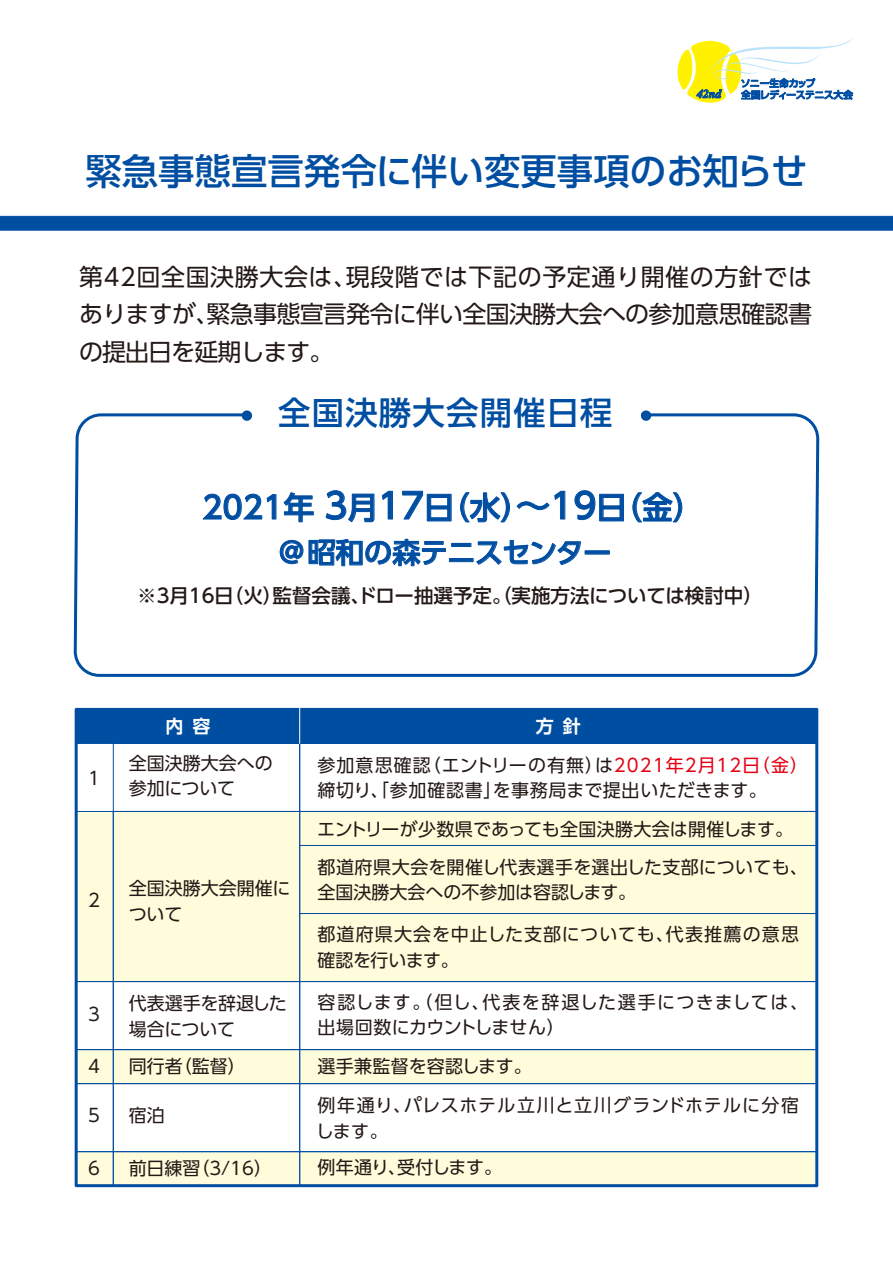
<style>
.page{position:relative;width:893px;height:1263px;background:#fff}
.page>*{position:absolute;margin:0;border:0;box-sizing:border-box;transform-origin:0 0}
.t1{font:500 36.45px "UD Shin Go Pr 6 N";color:#004ea2}
.t2{font:500 32.4px "UD Shin Go Pr 6 N";letter-spacing:.04em;color:#004ea2}
.t3{font:500 30.75px "UD Shin Go Pr 6 N";color:#004ea2}
.t4{font:500 28.2px "UD Shin Go Pr 6 N";letter-spacing:-.025em;color:#004ea2}
.t5{font:24px/37.5px "UD Shin Go Pr 6 N";letter-spacing:-.03em;color:#231916;text-align:justify}
.t6{font:500 19.5px "UD Shin Go Pr 6 N";color:#231916}
.t7{font:18px/25.5px "UD Shin Go Pr 6 N";letter-spacing:.01em;color:#231916}
.t8{font:18px/25.5px "UD Shin Go Pr 6 N";letter-spacing:.04em;color:#231916}
.t9{font:18px/39.5px "UD Shin Go Pr 6 N";letter-spacing:.035em;color:#231916}
.t10{font:18px/25.5px "UD Shin Go Pr 6 N";letter-spacing:.05em;color:#231916}
.t11{font:18px/25.5px "UD Shin Go Pr 6 N";letter-spacing:-.015em;color:#231916}
.t12{font:18px/36.2px "UD Shin Go Pr 6 N";letter-spacing:-.025em;color:#231916}
.t13{font:700 18px "UD Shin Go Pr 6 N De";color:#fff}
.s1{font-size:35.1px}
.s2{color:#e60013}
</style>
<div class="page">
<div style="left:76px;top:811px;width:741px;height:170px;background:#fffcdb"></div>
<div style="left:76px;top:1049px;width:741px;height:34px;background:#fffcdb"></div>
<div style="left:76px;top:1152px;width:741px;height:34px;background:#fffcdb"></div>
<div style="left:76px;top:709px;width:224px;height:35px;background:#004ea2"></div>
<div style="left:299px;top:709px;width:518px;height:35px;background:#004ea2"></div>
<div style="left:113px;top:743px;width:187px;height:69px;border:1px solid #004ea2"></div>
<div style="left:299px;top:743px;width:518px;height:69px;border:1px solid #004ea2"></div>
<div style="left:113px;top:811px;width:187px;height:171px;border:1px solid #004ea2"></div>
<div style="left:113px;top:981px;width:187px;height:69px;border:1px solid #004ea2"></div>
<div style="left:113px;top:1049px;width:187px;height:35px;border:1px solid #004ea2"></div>
<div style="left:113px;top:1083px;width:187px;height:69px;border:1px solid #004ea2"></div>
<div style="left:113px;top:1151px;width:187px;height:35px;border:1px solid #004ea2"></div>
<div style="left:76px;top:981px;width:38px;height:69px;border:1px solid #004ea2"></div>
<div style="left:76px;top:1049px;width:38px;height:35px;border:1px solid #004ea2"></div>
<div style="left:76px;top:1083px;width:38px;height:69px;border:1px solid #004ea2"></div>
<div style="left:76px;top:1151px;width:38px;height:35px;border:1px solid #004ea2"></div>
<div style="left:299px;top:811px;width:518px;height:35px;border:1px solid #004ea2"></div>
<div style="left:299px;top:845px;width:518px;height:69px;border:1px solid #004ea2"></div>
<div style="left:299px;top:913px;width:518px;height:69px;border:1px solid #004ea2"></div>
<div style="left:299px;top:981px;width:518px;height:69px;border:1px solid #004ea2"></div>
<div style="left:299px;top:1049px;width:518px;height:35px;border:1px solid #004ea2"></div>
<div style="left:299px;top:1083px;width:518px;height:69px;border:1px solid #004ea2"></div>
<div style="left:299px;top:1151px;width:518px;height:35px;border:1px solid #004ea2"></div>
<div style="left:75px;top:708px;width:743px;height:479px;border:3px solid #004ea2"></div>
<hr style="left:299px;top:707px;width:1px;height:36px;background:#fff">
<svg style="left:0;top:216px;width:893px;height:14px;background:#004ea2"></svg>
<svg style="left:677px;top:38px;width:176px;height:65px"></svg>
<svg style="left:74px;top:412px;width:745px;height:265px"></svg>
<div style="left:248px;top:398px;width:393px;height:29px;background:#fff"></div>
<div style="left:242px;top:410px;width:10px;height:11px;background:#004ea2;border-radius:50%"></div>
<div style="left:641px;top:410px;width:10px;height:11px;background:#004ea2;border-radius:50%"></div>
<h1 class="t1" style="left:85px;top:142px;width:724px">緊急事態宣言発令に伴い変更事項のお知らせ</h1>
<h3 class="t5" style="left:79px;top:257px;width:734px">第42回全国決勝大会は、現段階では下記の予定通り開催の方針ではありますが、緊急事態宣言発令に伴い全国決勝大会への参加意思確認書の提出日を延期します。</h3>
<h2 class="t2" style="left:278px;top:387px;width:336px">全国決勝大会開催日程</h2>
<h3 class="t3" style="left:202px;top:482px;width:503px">2021年 <span class="s1">3</span>月<span class="s1">17</span>日（水）<span class="s1">～19</span>日（金）</h3>
<h3 class="t4" style="left:278px;top:530px;width:335px">＠昭和の森テニスセンター</h3>
<p class="t6" style="left:137px;top:580px;width:627px">※3月16日（火）監督会議、ドロー抽選予定。（実施方法については検討中）</p>
<p class="t7" style="left:88px;top:764px;width:13px">1</p>
<p class="t7" style="left:88px;top:887px;width:13px">2</p>
<p class="t7" style="left:88px;top:1001px;width:13px">3</p>
<p class="t7" style="left:88px;top:1053px;width:13px">4</p>
<p class="t7" style="left:88px;top:1102px;width:13px">5</p>
<p class="t7" style="left:88px;top:1155px;width:13px">6</p>
<p class="t13" style="left:165px;top:711px;width:46px">内容</p>
<p class="t13" style="left:536px;top:711px;width:46px">方針</p>
<p class="t7" style="left:129px;top:750px;width:146px">全国決勝大会への参加について</p>
<p class="t7" style="left:129px;top:875px;width:163px">全国決勝大会開催について</p>
<p class="t11" style="left:129px;top:990px;width:159px">代表選手を辞退した場合について</p>
<p class="t7" style="left:129px;top:1053px;width:118px">同行者（監督）</p>
<p class="t7" style="left:129px;top:1102px;width:37px">宿泊</p>
<p class="t7" style="left:129px;top:1155px;width:145px">前日練習（3/16）</p>
<p class="t8" style="left:317px;top:751px;width:492px">参加意思確認（エントリーの有無）は<span class="s2">2021年2月12日（金）</span>締切り、「参加確認書」を事務局まで提出いただきます。</p>
<p class="t7" style="left:317px;top:816px;width:477px">エントリーが少数県であっても全国決勝大会は開催します。</p>
<p class="t7" style="left:317px;top:853px;width:492px">都道府県大会を開催し代表選手を選出した支部についても、全国決勝大会への不参加は容認します。</p>
<p class="t10" style="left:317px;top:921px;width:483px">都道府県大会を中止した支部についても、代表推薦の意思確認を行います。</p>
<p class="t8" style="left:317px;top:989px;width:492px">容認します。（但し、代表を辞退した選手につきましては、出場回数にカウントしません）</p>
<p class="t9" style="left:317px;top:1046px;width:483px">選手兼監督を容認します。<br>例年通り、パレスホテル立川と立川グランドホテルに分宿</p>
<p class="t12" style="left:316px;top:1112px;width:188px">します。<br>例年通り、受付します。</p>
</div>
